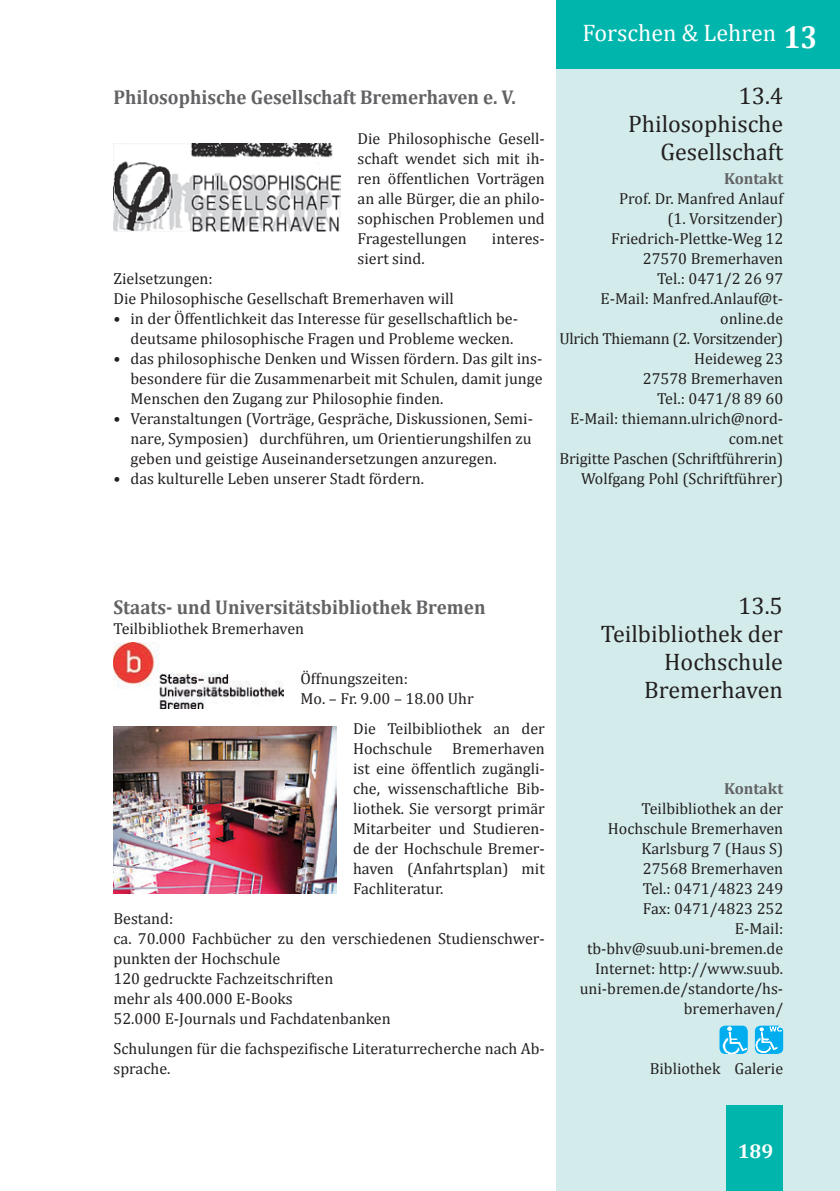
<style>
.page{position:relative;width:840px;height:1191px;background:#fff}
.page>*{position:absolute;margin:0;border:0;box-sizing:border-box;transform-origin:0 0}
.t1{font:24px/28px "Cambria";color:#231f20;text-align:right}
.t2{font:24px "Cambria";color:#fff}
.t3{font:700 20px "Cambria";color:#636366;scale:.95 1}
.t4{font:700 20px "Cambria";color:#fff}
.t5{font:16px/20px "Cambria";color:#231f20}
.t6{font:700 16px "Cambria";color:#636366}
.s1{font-weight:700;font-size:32px}
</style>
<div class="page">
<div style="left:555px;top:0;width:284px;height:1191px;background:#d3eceb"></div>
<div style="left:555px;top:0;width:284px;height:68px;background:#00b5ac"></div>
<div style="left:726px;top:1106px;width:56px;height:85px;background:#00b5ac"></div>
<img style="left:113px;top:143px;width:227px;height:88px">
<img style="left:113px;top:642px;width:170px;height:66px">
<img style="left:113px;top:727px;width:223px;height:166px">
<img style="left:719px;top:1025px;width:28px;height:29px">
<img style="left:754px;top:1025px;width:28px;height:29px">
<h1 class="t2" style="left:582px;top:19px;width:236px">Forschen &amp; Lehren <span class="s1">13</span></h1>
<p class="t3" style="left:113px;top:83px;width:425px">Philosophische Gesellschaft Bremerhaven e. V.</p>
<p class="t5" style="left:357px;top:128px;width:189px;text-align:justify">Die Philosophische Gesell&shy;schaft wendet sich mit ih&shy;ren öffentlichen Vorträgen an alle Bürger, die an philo&shy;sophischen Problemen und Fragestellungen</p>
<p class="t5" style="left:491px;top:228px;width:54px">interes-</p>
<p class="t5" style="left:357px;top:248px;width:69px">siert sind.</p>
<p class="t5" style="left:113px;top:268px;width:341px">Zielsetzungen:<br>Die Philosophische Gesellschaft Bremerhaven will</p>
<p class="t5" style="left:113px;top:308px;width:406px;text-align:right">• in der Öffentlichkeit das Interesse für gesellschaftlich be&shy;deutsame philosophische Fragen und Probleme wecken.</p>
<p class="t5" style="left:130px;top:348px;width:413px;text-align:justify;text-indent:-17px">• das philosophische Denken und Wissen fördern. Das gilt ins&shy;besondere für die Zusammenarbeit mit Schulen, damit junge Menschen den Zugang zur Philosophie finden.</p>
<p class="t5" style="left:130px;top:408px;width:404px;text-align:justify;text-indent:-17px">• Veranstaltungen (Vorträge, Gespräche, Diskussionen, Semi&shy;nare, Symposien) durchführen, um Orientierungshilfen zu geben und geistige Auseinandersetzungen anzuregen.</p>
<p class="t5" style="left:113px;top:468px;width:312px">• das kulturelle Leben unserer Stadt fördern.</p>
<h1 class="t1" style="left:627px;top:81px;width:156px">13.4<br>Philosophische<br>Gesellschaft</h1>
<p class="t6" style="left:723px;top:167px;width:61px">Kontakt</p>
<p class="t5" style="left:559px;top:188px;width:225px;text-align:right">Prof. Dr. Manfred Anlauf<br>(1. Vorsitzender)<br>Friedrich-Plettke-Weg 12<br>27570 Bremerhaven<br>Tel.: 0471/2 26 97<br>E-Mail: Manfred.Anlauf@t&shy;online.de<br>Ulrich Thiemann (2. Vorsitzender)<br>Heideweg 23<br>27578 Bremerhaven<br>Tel.: 0471/8 89 60<br>E-Mail: thiemann.ulrich@nord&shy;com.net<br>Brigitte Paschen (Schriftführerin)<br>Wolfgang Pohl (Schriftführer)</p>
<p class="t3" style="left:113px;top:593px;width:393px">Staats- und Universitätsbibliothek Bremen</p>
<p class="t5" style="left:113px;top:618px;width:192px">Teilbibliothek Bremerhaven</p>
<p class="t5" style="left:300px;top:668px;width:174px">Öffnungszeiten:<br>Mo. – Fr. 9.00 – 18.00 Uhr</p>
<p class="t5" style="left:353px;top:718px;width:193px">Die Teilbibliothek an der<br>Hochschule</p>
<p class="t5" style="left:353px;top:738px;width:193px;text-align:justify;text-indent:99px">Bremerhaven ist eine öffentlich zugängli&shy;che, wissenschaftliche Bib&shy;liothek. Sie versorgt primär Mitarbeiter und Studieren&shy;de der Hochschule Bremer&shy;haven (Anfahrtsplan) mit Fachliteratur.</p>
<p class="t5" style="left:113px;top:908px;width:432px">Bestand:<br>ca. 70.000 Fachbücher zu den verschiedenen Studienschwer&shy;punkten der Hochschule<br>120 gedruckte Fachzeitschriften<br>mehr als 400.000 E-Books<br>52.000 E-Journals und Fachdatenbanken</p>
<p class="t5" style="left:113px;top:1038px;width:432px">Schulungen für die fachspezifische Literaturrecherche nach Ab&shy;sprache.</p>
<h1 class="t1" style="left:600px;top:591px;width:183px">13.5<br>Teilbibliothek der<br>Hochschule<br>Bremerhaven</h1>
<p class="t6" style="left:723px;top:777px;width:61px">Kontakt</p>
<p class="t5" style="left:579px;top:798px;width:205px;text-align:right">Teilbibliothek an der<br>Hochschule Bremerhaven<br>Karlsburg 7 (Haus S)<br>27568 Bremerhaven<br>Tel.: 0471/4823 249<br>Fax: 0471/4823 252<br>E-Mail: tb-bhv@suub.uni-bremen.de<br>Internet: http://www.suub. uni-bremen.de/standorte/hs&shy;bremerhaven/</p>
<p class="t5" style="left:649px;top:1058px;width:135px">Bibliothek Galerie</p>
<p class="t4" style="left:737px;top:1137px;width:37px">189</p>
</div>
